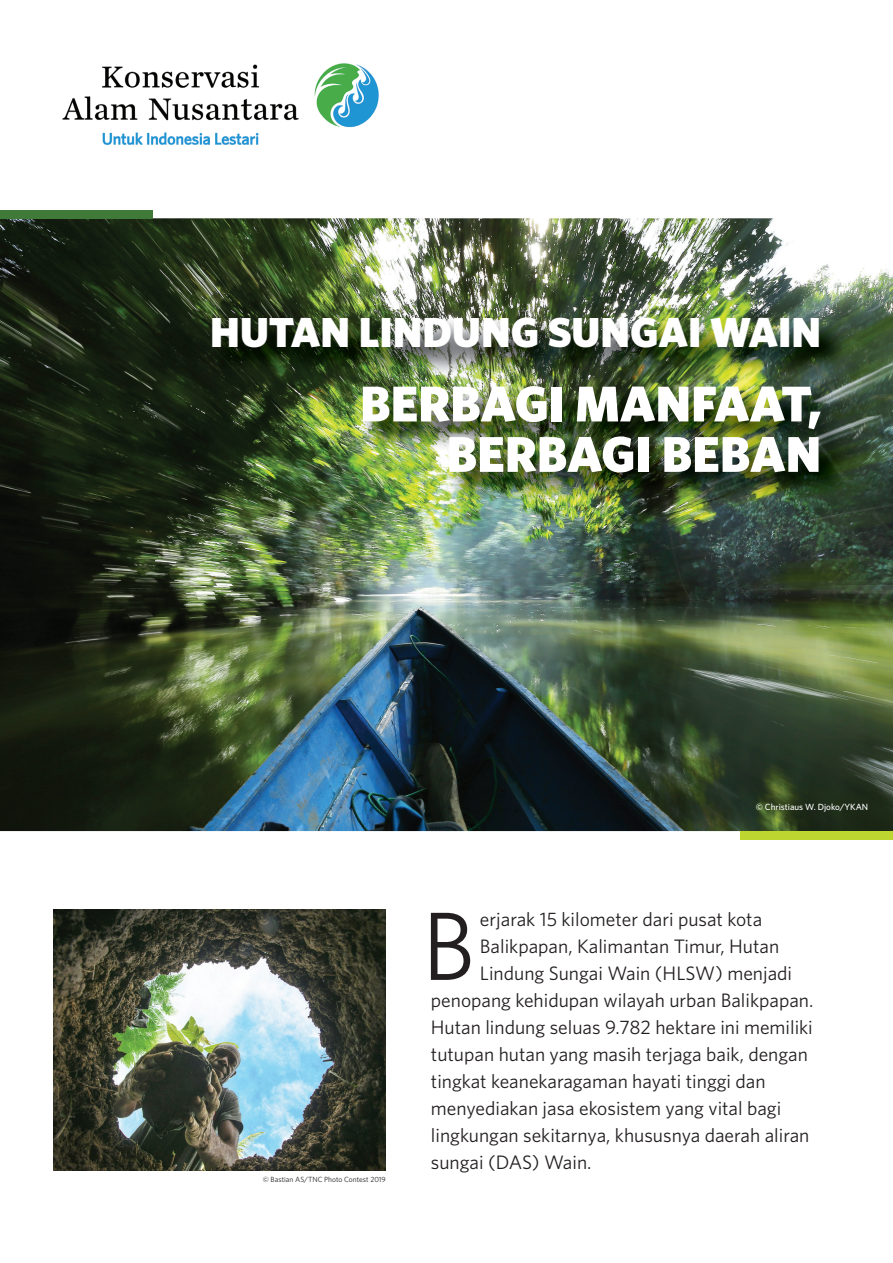
<style>
.page{position:relative;width:893px;height:1263px;background:#fff}
.page>*{position:absolute;margin:0;border:0;box-sizing:border-box;transform-origin:0 0}
.t1{font:97.2px "Whitney HTF";color:#231f20}
.t2{font:900 50.4px/50.4px "Whitney HTF";color:#fff;text-align:right}
.t3{font:900 42px "Whitney HTF";color:#fff}
.t4{font:19.5px "Whitney HTF";color:#231f20}
.t5{font:500 9px "Whitney HTF";color:#fff}
.t6{font:7.5px "Whitney HTF";color:#231f20}
</style>
<div class="page">
<img style="left:0;top:218px;width:893px;height:613px">
<img style="left:211px;top:317px;width:638px;height:185px">
<div style="left:741px;top:831px;width:152px;height:8px;background:#bdd630"></div>
<div style="left:0;top:210px;width:152px;height:8px;background:#3f7a39"></div>
<img style="left:62px;top:63px;width:317px;height:82px">
<img style="left:53px;top:910px;width:333px;height:260px">
<h3 class="t3" style="left:210px;top:307px;width:612px">HUTAN LINDUNG SUNGAI WAIN</h3>
<h2 class="t2" style="left:360px;top:377px;width:463px">BERBAGI MANFAAT,<br>BERBAGI BEBAN</h2>
<p class="t5" style="left:756px;top:801px;width:114px">© Christiaus W. Djoko/YKAN</p>
<p class="t6" style="left:263px;top:1174px;width:124px">© Bastian AS/TNC Photo Contest 2019</p>
<h1 class="t1" style="left:422px;top:889px;width:55px">B</h1>
<p class="t4" style="left:480px;top:907px;width:284px">erjarak 15 kilometer dari pusat kota</p>
<p class="t4" style="left:480px;top:934px;width:301px">Balikpapan, Kalimantan Timur, Hutan</p>
<p class="t4" style="left:480px;top:961px;width:314px">Lindung Sungai Wain (HLSW) menjadi</p>
<p class="t4" style="left:431px;top:988px;width:384px">penopang kehidupan wilayah urban Balikpapan.</p>
<p class="t4" style="left:431px;top:1015px;width:383px">Hutan lindung seluas 9.782 hektare ini memiliki</p>
<p class="t4" style="left:431px;top:1043px;width:379px">tutupan hutan yang masih terjaga baik, dengan</p>
<p class="t4" style="left:431px;top:1070px;width:336px">tingkat keanekaragaman hayati tinggi dan</p>
<p class="t4" style="left:431px;top:1097px;width:352px">menyediakan jasa ekosistem yang vital bagi</p>
<p class="t4" style="left:431px;top:1124px;width:380px">lingkungan sekitarnya, khususnya daerah aliran</p>
<p class="t4" style="left:431px;top:1151px;width:162px">sungai (DAS) Wain.</p>
</div>
